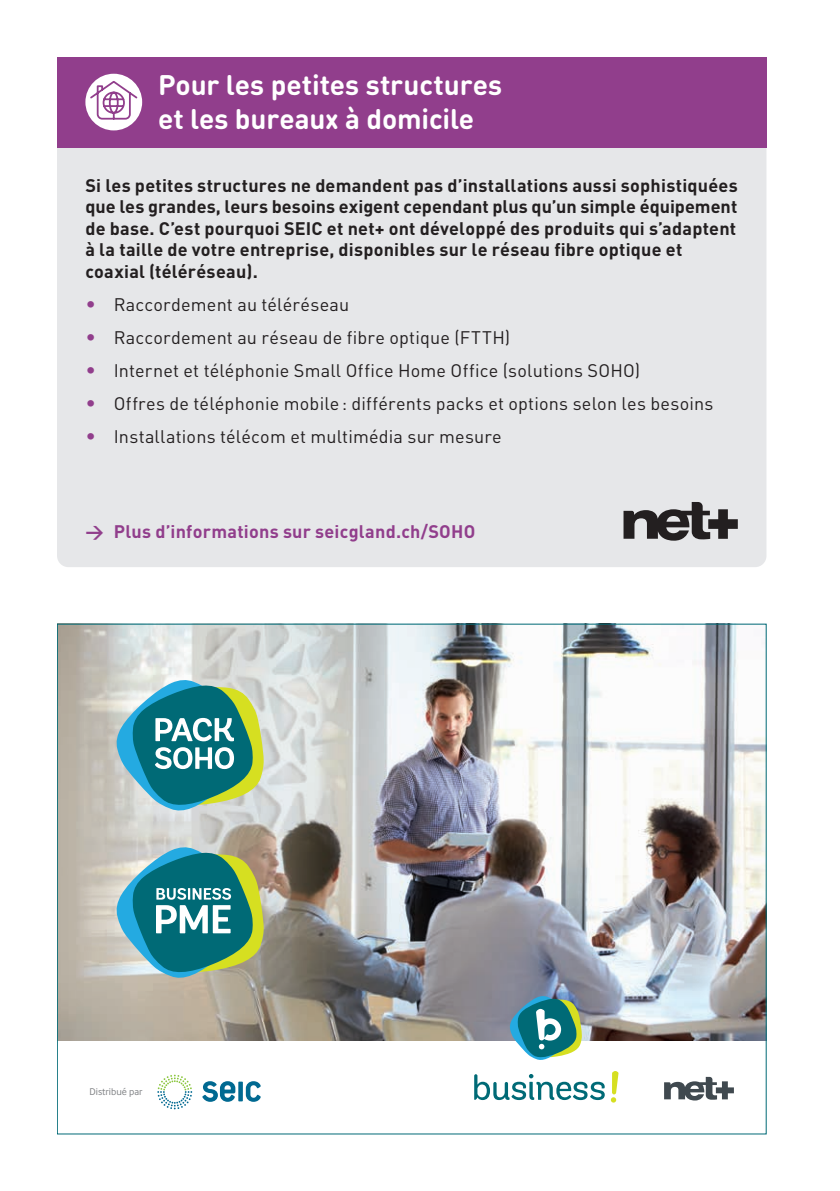
<style>
.page{position:relative;width:840px;height:1191px;background:#fff}
.page>*{position:absolute;margin:0;border:0;box-sizing:border-box;transform-origin:0 0}
.t1{font:700 28px/33.6px "DIN Round Pro";color:#fff}
.t2{font:700 18px/21.6px "DIN Pro";letter-spacing:.01em;color:#231f20}
.t3{font:18px "DIN Pro";letter-spacing:.01em;color:#231f20}
.t4{font:700 18px "DIN Pro";letter-spacing:.015em;color:#913e8c}
.t5{font:10.2px "Inter Face";color:#808285}
.s1{font-size:20px;color:#913e8c}
</style>
<div class="page">
<img style="left:59px;top:626px;width:705px;height:414px">
<svg style="left:202px;top:1081px;width:33px;height:20px"></svg>
<div style="left:238px;top:1081px;width:5px;height:20px;background:#006991"></div>
<svg style="left:246px;top:1081px;width:14px;height:20px"></svg>
<svg style="left:157px;top:1074px;width:35px;height:35px"></svg>
<svg style="left:115px;top:679px;width:148px;height:135px;background:#68a69e"></svg>
<svg style="left:115px;top:846px;width:148px;height:135px;background:#5f9d94"></svg>
<svg style="left:664px;top:1076px;width:69px;height:24px"></svg>
<svg style="left:509px;top:995px;width:72px;height:65px"></svg>
<svg style="left:474px;top:1074px;width:130px;height:26px"></svg>
<svg style="left:610px;top:1071px;width:8px;height:31px"></svg>
<div style="left:57px;top:147px;width:709px;height:420px;background:#e6e7e9"></div>
<div style="left:57px;top:57px;width:709px;height:90px;background:#913e8c"></div>
<div style="left:85px;top:74px;width:57px;height:56px;background:#fff;border-radius:50%"></div>
<svg style="left:88px;top:79px;width:51px;height:41px"></svg>
<svg style="left:623px;top:502px;width:114px;height:38px;background:#7c7a7c"></svg>
<p class="t1" style="left:158px;top:67px;width:345px">Pour les petites structures et les bureaux à domicile</p>
<p class="t2" style="left:85px;top:173px;width:653px">Si les petites structures ne demandent pas d’installations aussi sophistiquées que les grandes, leurs besoins exigent cependant plus qu’un simple équipement de base. C’est pourquoi SEIC et net+ ont développé des produits qui s’adaptent à la taille de votre entreprise, disponibles sur le réseau fibre optique et coaxial (téléréseau).</p>
<p class="t3" style="left:85px;top:292px;width:265px"><span class="s1">•</span> Raccordement au téléréseau</p>
<p class="t3" style="left:85px;top:325px;width:426px"><span class="s1">•</span> Raccordement au réseau de fibre optique (FTTH)</p>
<p class="t3" style="left:85px;top:358px;width:556px"><span class="s1">•</span> Internet et téléphonie Small Office Home Office (solutions SOHO)</p>
<p class="t3" style="left:85px;top:391px;width:629px"><span class="s1">•</span> Offres de téléphonie mobile : différents packs et options selon les besoins</p>
<p class="t3" style="left:85px;top:424px;width:417px"><span class="s1">•</span> Installations télécom et multimédia sur mesure</p>
<p class="t4" style="left:85px;top:519px;width:391px">→ Plus d’informations sur seicgland.ch/SOHO</p>
<p class="t5" style="left:90px;top:1086px;width:54px">Distribué par</p>
</div>
